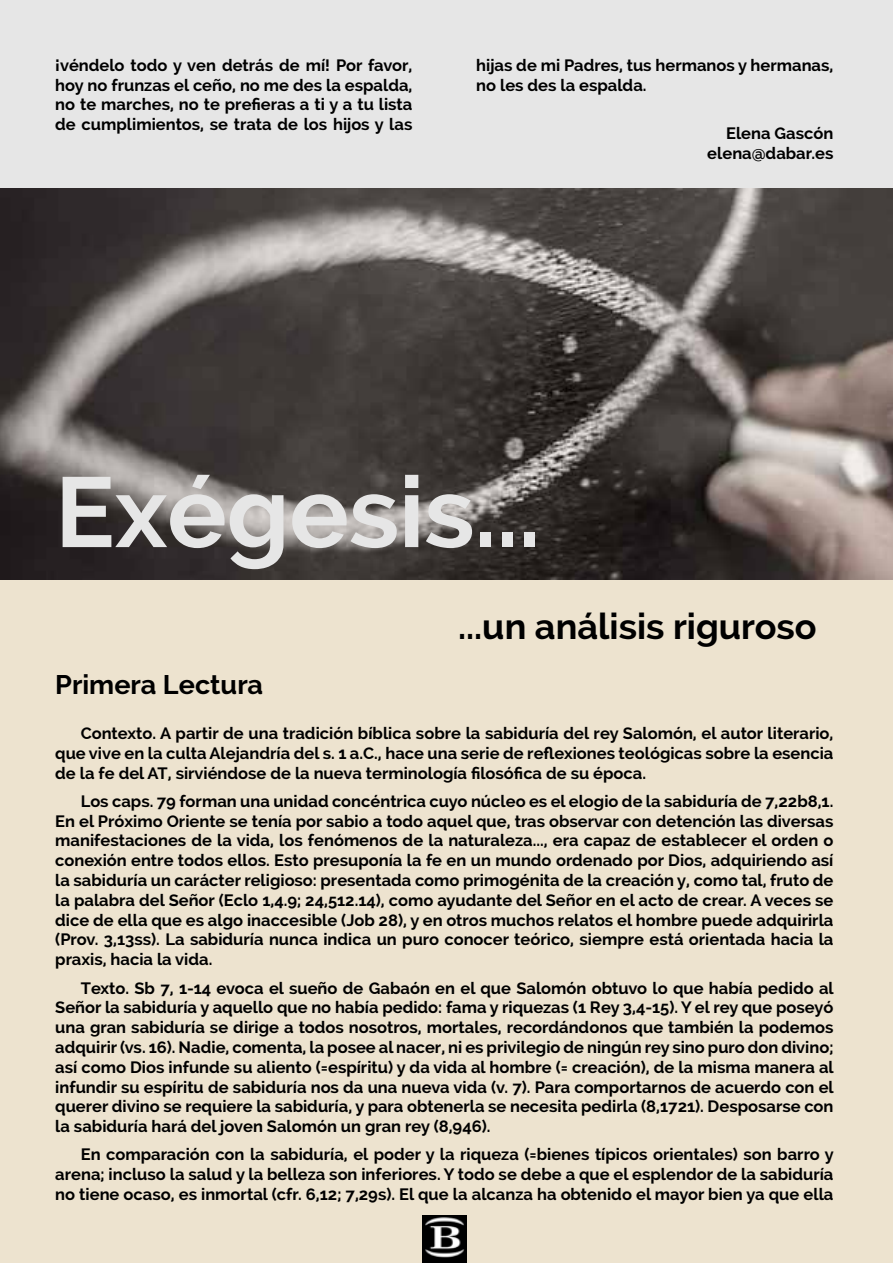
<style>
.page{position:relative;width:893px;height:1263px;background:#fff}
.page>*{position:absolute;margin:0;border:0;box-sizing:border-box;transform-origin:0 0}
.t1{font:700 99px "Raleway";color:#e6e6e6}
.t2{font:700 36px "Raleway";color:#000}
.t3{font:700 27px "Raleway";color:#000}
.t4{font:700 16.5px/19.8px "Raleway";color:#000;text-align:justify}
</style>
<div class="page">
<div style="left:0;top:315px;width:893px;height:948px;background:#ede3cf"></div>
<img style="left:0;top:187px;width:893px;height:392px">
<div style="left:0;top:0;width:893px;height:187px;background:#e6e6e6"></div>
<img style="left:422px;top:1216px;width:44px;height:47px">
<p class="t4" style="left:55px;top:55px;width:359px">¡véndelo todo y ven detrás de mí! Por favor, hoy no frunzas el ceño, no me des la espalda, no te marches, no te prefieras a ti y a tu lista de cumplimientos, se trata de los hijos y las</p>
<p class="t4" style="left:476px;top:55px;width:359px">hijas de mi Padres, tus hermanos y hermanas, no les des la espalda.</p>
<p class="t4" style="left:707px;top:123px;width:128px;text-align:right">Elena Gascón elena@dabar.es</p>
<h1 class="t1" style="left:55px;top:456px;width:487px">Exégesis...</h1>
<h2 class="t2" style="left:458px;top:606px;width:360px">...un análisis riguroso</h2>
<h3 class="t3" style="left:55px;top:669px;width:209px">Primera Lectura</h3>
<p class="t4" style="left:55px;top:723px;width:780px;text-indent:26px">Contexto. A partir de una tradición bíblica sobre la sabiduría del rey Salomón, el autor literario, que vive en la culta Alejandría del s. 1 a.C., hace una serie de reflexiones teológicas sobre la esencia de la fe del AT, sirviéndose de la nueva terminología filosófica de su época.</p>
<p class="t4" style="left:55px;top:791px;width:780px;text-indent:26px">Los caps. 79 forman una unidad concéntrica cuyo núcleo es el elogio de la sabiduría de 7,22b8,1.<br>En el Próximo Oriente se tenía por sabio a todo aquel que, tras observar con detención las diversas manifestaciones de la vida, los fenómenos de la naturaleza..., era capaz de establecer el orden o conexión entre todos ellos. Esto presuponía la fe en un mundo ordenado por Dios, adquiriendo así la sabiduría un carácter religioso: presentada como primogénita de la creación y, como tal, fruto de la palabra del Señor (Eclo 1,4.9; 24,512.14), como ayudante del Señor en el acto de crear. A veces se dice de ella que es algo inaccesible (Job 28), y en otros muchos relatos el hombre puede adquirirla (Prov. 3,13ss). La sabiduría nunca indica un puro conocer teórico, siempre está orientada hacia la praxis, hacia la vida.</p>
<p class="t4" style="left:55px;top:978px;width:780px;text-indent:26px">Texto. Sb 7, 1-14 evoca el sueño de Gabaón en el que Salomón obtuvo lo que había pedido al Señor la sabiduría y aquello que no había pedido: fama y riquezas (1 Rey 3,4-15). Y el rey que poseyó una gran sabiduría se dirige a todos nosotros, mortales, recordándonos que también la podemos adquirir (vs. 16). Nadie, comenta, la posee al nacer, ni es privilegio de ningún rey sino puro don divino; así como Dios infunde su aliento (=espíritu) y da vida al hombre (= creación), de la misma manera al infundir su espíritu de sabiduría nos da una nueva vida (v. 7). Para comportarnos de acuerdo con el querer divino se requiere la sabiduría, y para obtenerla se necesita pedirla (8,1721). Desposarse con la sabiduría hará del joven Salomón un gran rey (8,946).</p>
<p class="t4" style="left:55px;top:1145px;width:780px;text-indent:26px">En comparación con la sabiduría, el poder y la riqueza (=bienes típicos orientales) son barro y arena; incluso la salud y la belleza son inferiores. Y todo se debe a que el esplendor de la sabiduría no tiene ocaso, es inmortal (cfr. 6,12; 7,29s). El que la alcanza ha obtenido el mayor bien ya que ella</p>
</div>
